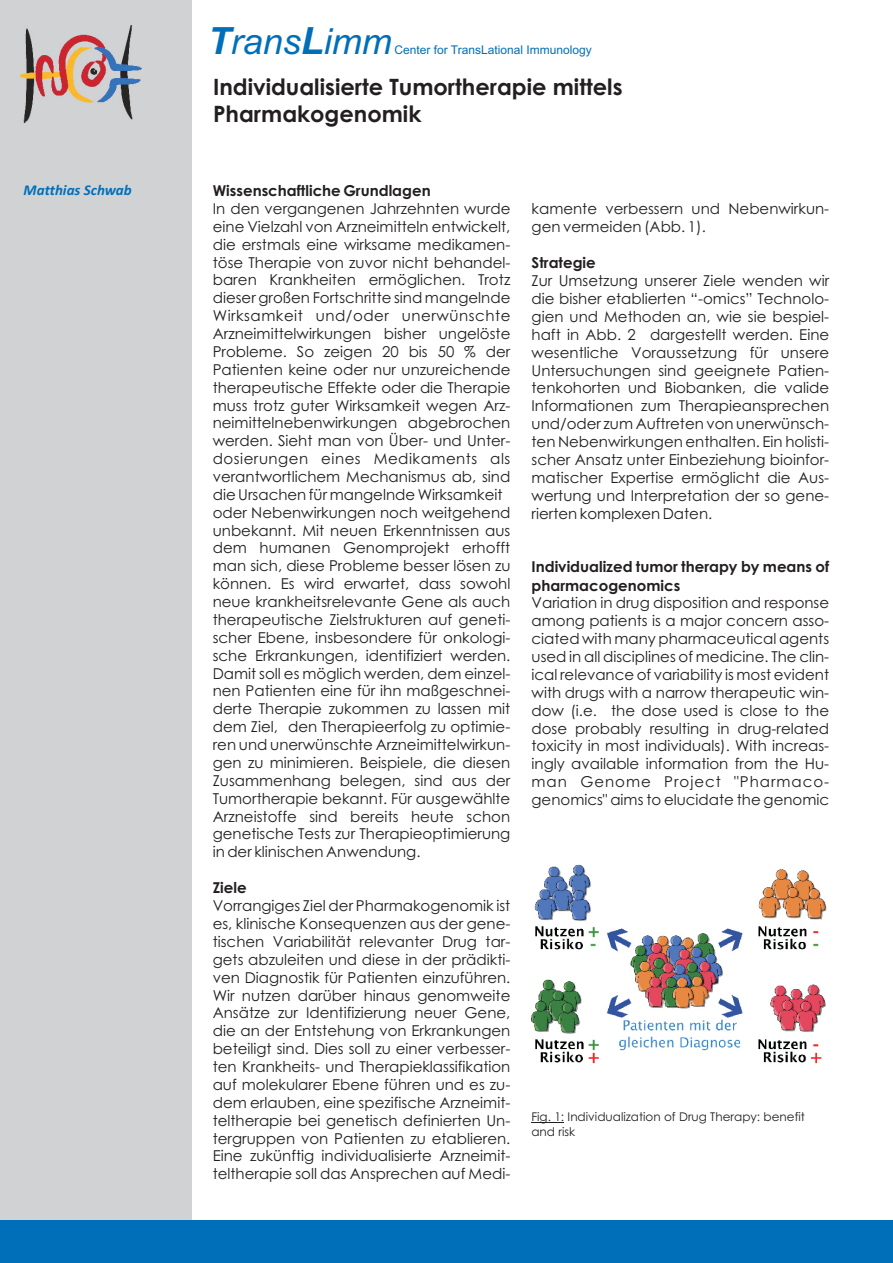
<style>
.page{position:relative;width:893px;height:1263px;background:#fff}
.page>*{position:absolute;margin:0;border:0;box-sizing:border-box;transform-origin:0 0}
.t1{font:italic 36px "Arial";color:#006fb9}
.t2{font:700 22.5px/27.3px "Century Gothic";color:#231f20}
.t3{font:15px/17.9px "Century Gothic";color:#231f20;text-align:justify}
.t4{font:700 15px/18.1px "Century Gothic";color:#231f20}
.t5{font:italic 700 15px "Calibri";color:#006fb9}
.t6{font:12px/14.2px "Century Gothic";color:#231f20}
.t7{font:12px "Arial";color:#006fb9}
.s1{font-weight:700;font-size:37.5px}
</style>
<div class="page">
<hr style="left:531px;top:1122px;width:33px;height:1px;background:#231f20">
<div style="left:0;top:0;width:191px;height:1263px;background:#d1d2d4"></div>
<div style="left:0;top:1220px;width:893px;height:43px;background:#006fb9"></div>
<img style="left:531px;top:864px;width:296px;height:200px">
<img style="left:21px;top:26px;width:121px;height:97px">
<p class="t5" style="left:24px;top:184px;width:110px">Matthias Schwab</p>
<h1 class="t1" style="left:208px;top:28px;width:185px"><span class="s1">T</span>rans<span class="s1">L</span>imm</h1>
<p class="t7" style="left:394px;top:45px;width:199px">Center for TransLational Immunology</p>
<h2 class="t2" style="left:213px;top:75px;width:411px">Individualisierte Tumortherapie mittels<br>Pharmakogenomik</h2>
<p class="t4" style="left:213px;top:183px;width:219px">Wissenschaftliche Grundlagen</p>
<p class="t3" style="left:213px;top:201px;width:299px;text-align:left">In den vergangenen Jahrzehnten wurde eine Vielzahl von Arzneimitteln entwickelt, die erstmals eine wirksame medikamen&shy;töse Therapie von zuvor nicht behandel&shy;baren Krankheiten ermöglichen. Trotz dieser großen Fortschritte sind mangelnde Wirksamkeit und/oder unerwünschte Arzneimittelwirkungen bisher ungelöste Probleme. So zeigen 20 bis 50 % der Patienten keine oder nur unzureichende therapeutische Effekte oder die Therapie muss trotz guter Wirksamkeit wegen Arz&shy;neimittelnebenwirkungen abgebrochen werden. Sieht man von Über- und Unter&shy;dosierungen eines Medikaments als verantwortlichem Mechanismus ab, sind die Ursachen für mangelnde Wirksamkeit oder Nebenwirkungen noch weitgehend unbekannt. Mit neuen Erkenntnissen aus dem humanen Genomprojekt erhofft man sich, diese Probleme besser lösen zu können. Es wird erwartet, dass sowohl neue krankheitsrelevante Gene als auch therapeutische Zielstrukturen auf geneti&shy;scher Ebene, insbesondere für onkologi&shy;sche Erkrankungen, identifiziert werden.<br>Damit soll es möglich werden, dem einzel&shy;nen Patienten eine für ihn maßgeschnei&shy;derte Therapie zukommen zu lassen mit dem Ziel, den Therapieerfolg zu optimie&shy;ren und unerwünschte Arzneimittelwirkun&shy;gen zu minimieren. Beispiele, die diesen Zusammenhang belegen, sind aus der Tumortherapie bekannt. Für ausgewählte Arzneistoffe sind bereits heute schon genetische Tests zur Therapieoptimierung in der klinischen Anwendung.</p>
<p class="t4" style="left:213px;top:880px;width:35px">Ziele</p>
<p class="t3" style="left:213px;top:898px;width:299px">Vorrangiges Ziel der Pharmakogenomik ist es, klinische Konsequenzen aus der gene&shy;tischen Variabilität relevanter Drug tar&shy;gets abzuleiten und diese in der prädikti&shy;ven Diagnostik für Patienten einzuführen.<br>Wir nutzen darüber hinaus genomweite Ansätze zur Identifizierung neuer Gene, die an der Entstehung von Erkrankungen beteiligt sind. Dies soll zu einer verbesser&shy;ten Krankheits- und Therapieklassifikation auf molekularer Ebene führen und es zu&shy;dem erlauben, eine spezifische Arzneimit&shy;teltherapie bei genetisch definierten Un&shy;tergruppen von Patienten zu etablieren.<br>Eine zukünftig individualisierte Arzneimit&shy;teltherapie soll das Ansprechen auf Medi-</p>
<p class="t3" style="left:532px;top:201px;width:299px">kamente verbessern und Nebenwirkun&shy;gen vermeiden (Abb. 1).</p>
<p class="t4" style="left:532px;top:255px;width:66px">Strategie</p>
<p class="t3" style="left:532px;top:273px;width:299px">Zur Umsetzung unserer Ziele wenden wir die bisher etablierten “-omics” Technolo&shy;gien und Methoden an, wie sie bespiel&shy;haft in Abb. 2 dargestellt werden. Eine wesentliche Voraussetzung für unsere Untersuchungen sind geeignete Patien&shy;tenkohorten und Biobanken, die valide Informationen zum Therapieansprechen und/oder zum Auftreten von unerwünsch&shy;ten Nebenwirkungen enthalten. Ein holisti&shy;scher Ansatz unter Einbeziehung bioinfor&shy;matischer Expertise ermöglicht die Aus&shy;wertung und Interpretation der so gene&shy;rierten komplexen Daten.</p>
<p class="t4" style="left:532px;top:559px;width:299px">Individualized tumor therapy by means of pharmacogenomics</p>
<p class="t3" style="left:531px;top:595px;width:299px">Variation in drug disposition and response among patients is a major concern asso&shy;ciated with many pharmaceutical agents used in all disciplines of medicine. The clin&shy;ical relevance of variability is most evident with drugs with a narrow therapeutic win&shy;dow (i.e. the dose used is close to the dose probably resulting in drug-related toxicity in most individuals). With increas&shy;ingly available information from the Hu&shy;man Genome Project "Pharmaco&shy;genomics" aims to elucidate the genomic</p>
<p class="t6" style="left:531px;top:1111px;width:275px">Fig. 1: Individualization of Drug Therapy: benefit and risk</p>
</div>
